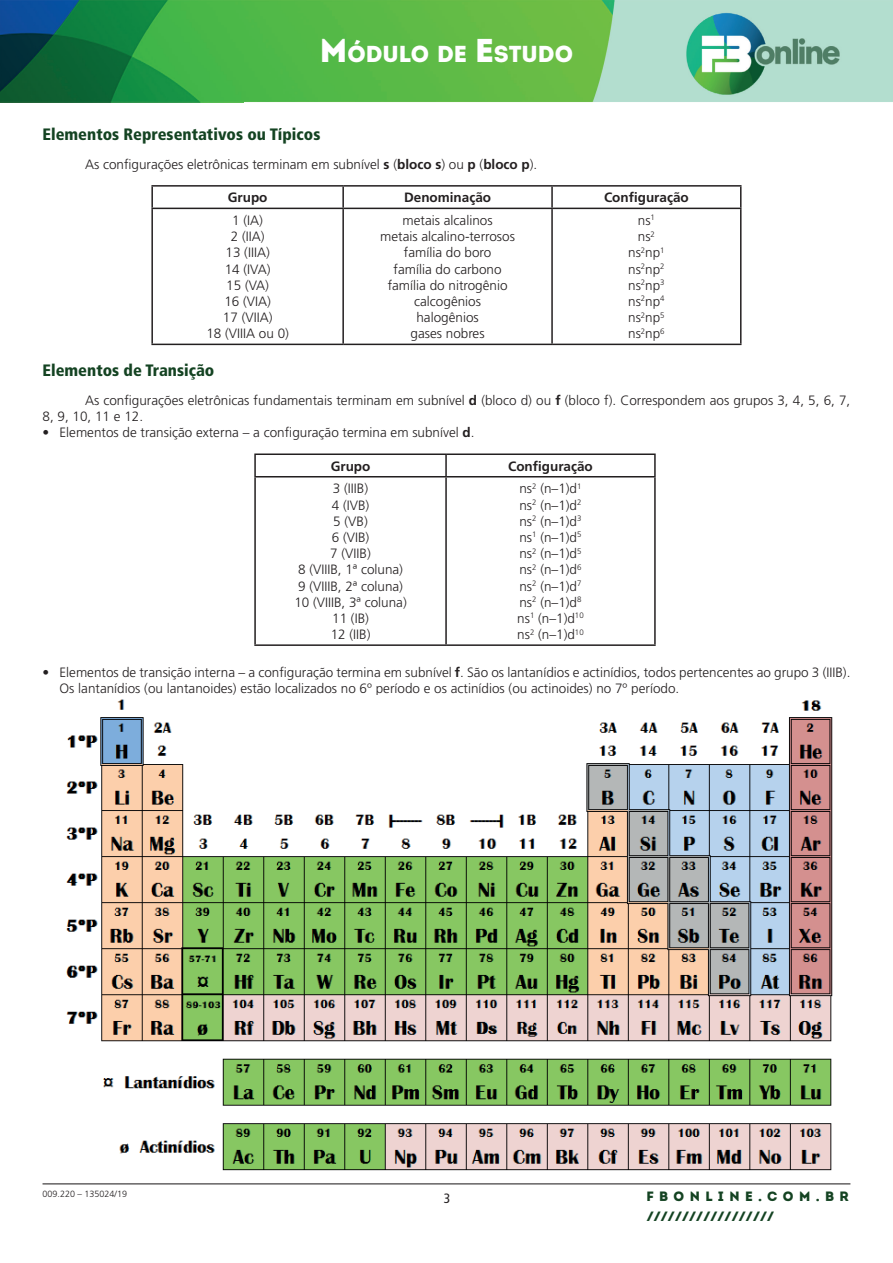
<style>
.page{position:relative;width:893px;height:1263px;background:#fff}
.page>*{position:absolute;margin:0;border:0;box-sizing:border-box;transform-origin:0 0}
.t1{font:900 23.1px "Intro";color:#fff}
.t2{font:900 condensed 16.5px "Frutiger";color:#144322}
.t3{font:300 13.5px/16.2px "Frutiger";color:#231f20;text-align:center}
.t4{font:700 13.5px "Frutiger";color:#231f20}
.t5{font:13.5px "Intro Black Caps";color:#144322}
.t6{font:900 13.5px "Intro";letter-spacing:.4em;color:#144322}
.t7{font:condensed 13.5px "Frutiger";color:#231f20}
.t8{font:300 9px "Frutiger";color:#231f20}
.s1{font-size:33px}
.s2{font-weight:700}
</style>
<div class="page">
<img style="left:0;top:0;width:893px;height:102px">
<img style="left:677px;top:1px;width:167px;height:100px">
<hr style="left:43px;top:1183px;width:807px;height:1px;background:#231f20">
<hr style="left:151px;top:185px;width:192px;height:2px;background:#231f20">
<hr style="left:151px;top:187px;width:2px;height:21px;background:#231f20">
<hr style="left:343px;top:185px;width:209px;height:2px;background:#231f20">
<hr style="left:342px;top:187px;width:2px;height:21px;background:#231f20">
<hr style="left:552px;top:185px;width:189px;height:2px;background:#231f20">
<hr style="left:551px;top:187px;width:2px;height:21px;background:#231f20">
<svg style="left:740px;top:187px;width:1px;height:21px"></svg>
<hr style="left:151px;top:208px;width:192px;height:1px;background:#231f20">
<hr style="left:151px;top:209px;width:2px;height:135px;background:#231f20">
<hr style="left:343px;top:208px;width:209px;height:1px;background:#231f20">
<hr style="left:342px;top:209px;width:2px;height:135px;background:#231f20">
<hr style="left:552px;top:208px;width:189px;height:1px;background:#231f20">
<hr style="left:551px;top:209px;width:2px;height:135px;background:#231f20">
<hr style="left:740px;top:209px;width:1px;height:135px;background:#231f20">
<hr style="left:151px;top:344px;width:192px;height:1px;background:#231f20">
<hr style="left:343px;top:344px;width:209px;height:1px;background:#231f20">
<hr style="left:552px;top:344px;width:189px;height:1px;background:#231f20">
<hr style="left:254px;top:453px;width:192px;height:2px;background:#231f20">
<hr style="left:254px;top:455px;width:2px;height:21px;background:#231f20">
<hr style="left:446px;top:453px;width:210px;height:2px;background:#231f20">
<hr style="left:445px;top:455px;width:2px;height:21px;background:#231f20">
<hr style="left:654px;top:455px;width:2px;height:21px;background:#231f20">
<hr style="left:254px;top:476px;width:192px;height:1px;background:#231f20">
<hr style="left:254px;top:477px;width:2px;height:167px;background:#231f20">
<hr style="left:446px;top:476px;width:210px;height:1px;background:#231f20">
<hr style="left:445px;top:477px;width:2px;height:167px;background:#231f20">
<hr style="left:654px;top:477px;width:2px;height:167px;background:#231f20">
<hr style="left:254px;top:644px;width:192px;height:2px;background:#231f20">
<hr style="left:446px;top:644px;width:210px;height:2px;background:#231f20">
<img style="left:66px;top:699px;width:767px;height:472px">
<h1 class="t1" style="left:320px;top:38px;width:255px"><span class="s1">M</span>ÓDULO DE <span class="s1">E</span>STUDO</h1>
<p class="t2" style="left:43px;top:124px;width:279px">Elementos Representativos ou Típicos</p>
<p class="t3" style="left:85px;top:156px;width:454px">As configurações eletrônicas terminam em subnível <span class="s2">s</span> (<span class="s2">bloco s</span>) ou <span class="s2">p</span> (<span class="s2">bloco p</span>).</p>
<p class="t4" style="left:228px;top:190px;width:41px">Grupo</p>
<p class="t4" style="left:404px;top:190px;width:89px">Denominação</p>
<p class="t4" style="left:604px;top:190px;width:86px">Configuração</p>
<p class="t3" style="left:206px;top:212px;width:84px">1 (IA)<br>2 (IIA)<br>13 (IIIA)<br>14 (IVA)<br>15 (VA)<br>16 (VIA)<br>17 (VIIA)<br>18 (VIIIA ou 0)</p>
<p class="t3" style="left:380px;top:212px;width:136px">metais alcalinos<br>metais alcalino-terrosos família do boro<br>família do carbono família do nitrogênio calcogênios<br>halogênios<br>gases nobres</p>
<p class="t3" style="left:628px;top:212px;width:38px">ns<sup>1 </sup>ns<sup>2 </sup>ns<sup>2</sup>np<sup>1 </sup>ns<sup>2</sup>np<sup>2 </sup>ns<sup>2</sup>np<sup>3 </sup>ns<sup>2</sup>np<sup>4 </sup>ns<sup>2</sup>np<sup>5 </sup>ns<sup>2</sup>np<sup>6</sup></p>
<p class="t2" style="left:43px;top:360px;width:173px">Elementos de Transição</p>
<p class="t3" style="left:43px;top:392px;width:809px;text-align:left;text-indent:43px">As configurações eletrônicas fundamentais terminam em subnível <span class="s2">d</span> (bloco d) ou <span class="s2">f</span> (bloco f). Correspondem aos grupos 3, 4, 5, 6, 7,<br>8, 9, 10, 11 e 12.</p>
<p class="t3" style="left:43px;top:424px;width:434px">• Elementos de transição externa – a configuração termina em subnível <span class="s2">d</span>.</p>
<p class="t4" style="left:331px;top:458px;width:41px">Grupo</p>
<p class="t4" style="left:508px;top:458px;width:86px">Configuração</p>
<p class="t3" style="left:294px;top:480px;width:114px">3 (IIIB)<br>4 (IVB)<br>5 (VB)<br>6 (VIB)<br>7 (VIIB)<br>8 (VIIIB, 1ª coluna)<br>9 (VIIIB, 2ª coluna)<br>10 (VIIIB, 3ª coluna)<br>11 (IB)<br>12 (IIB)</p>
<p class="t3" style="left:517px;top:480px;width:68px;text-align:left">ns<sup>2</sup> (n–1)d<sup>1 </sup>ns<sup>2</sup> (n–1)d<sup>2 </sup>ns<sup>2</sup> (n–1)d<sup>3 </sup>ns<sup>1</sup> (n–1)d<sup>5 </sup>ns<sup>2</sup> (n–1)d<sup>5 </sup>ns<sup>2</sup> (n–1)d<sup>6 </sup>ns<sup>2</sup> (n–1)d<sup>7 </sup>ns<sup>2</sup> (n–1)d<sup>8 </sup>ns<sup>1</sup> (n–1)d<sup>10 </sup>ns<sup>2</sup> (n–1)d<sup>10</sup></p>
<p class="t3" style="left:60px;top:664px;width:792px;text-align:left;text-indent:-17px">• Elementos de transição interna – a configuração termina em subnível <span class="s2">f</span>. São os lantanídios e actinídios, todos pertencentes ao grupo 3 (IIIB).<br>Os lantanídios (ou lantanoides) estão localizados no 6º período e os actinídios (ou actinoides) no 7º período.</p>
<p class="t8" style="left:43px;top:1189px;width:86px">009.220 – 135024/19</p>
<p class="t7" style="left:444px;top:1190px;width:8px">3</p>
<p class="t6" style="left:646px;top:1187px;width:204px">FBONLINE.COM.BR</p>
<p class="t5" style="left:646px;top:1207px;width:130px">//////////////////</p>
</div>
